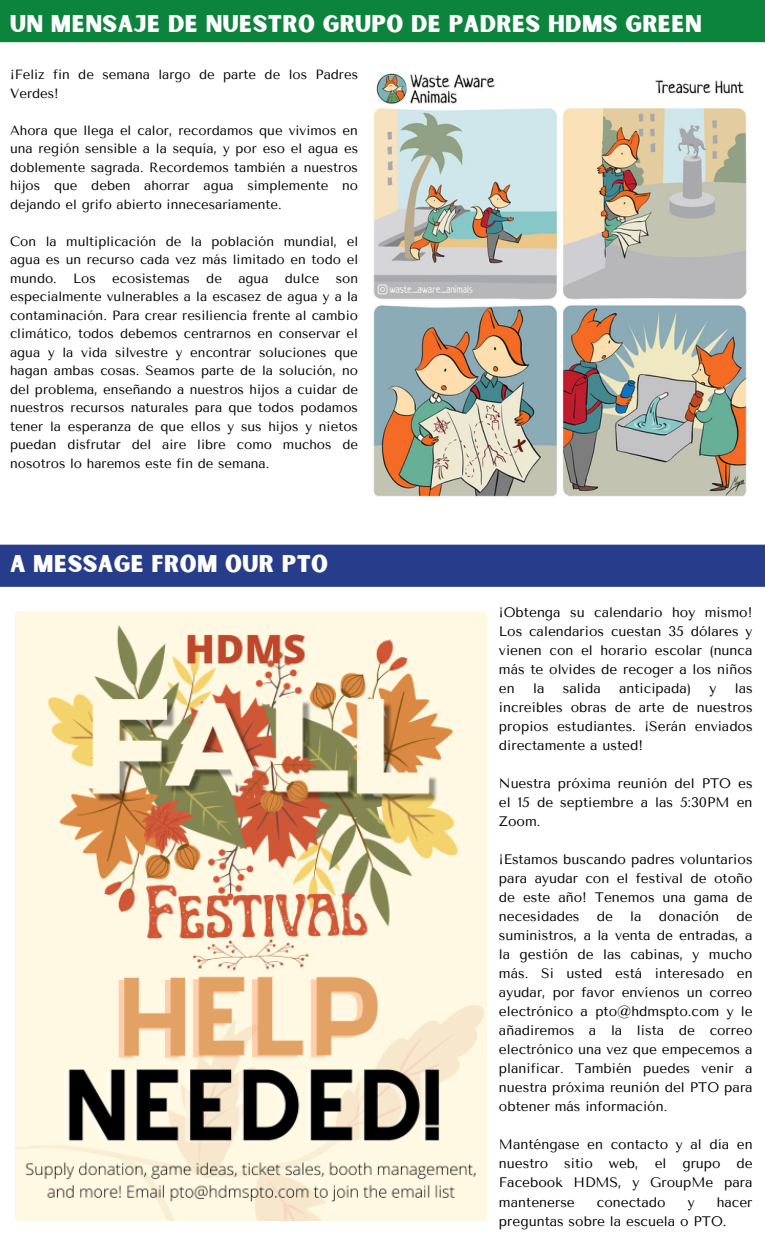
<style>
.page{position:relative;width:765px;height:1260px;background:#fff}
.page>*{position:absolute;margin:0;border:0;box-sizing:border-box;transform-origin:0 0}
.t1{font:23.12px "Sunborn Sans One";letter-spacing:.015em;color:#fff}
.t2{font:13.75px/19px "Tenor Sans";color:#000;text-align:justify}
.t3{font:13.38px/18.5px "Tenor Sans";color:#000;text-align:justify}
</style>
<div class="page">
<div style="left:0;top:0;width:765px;height:42px;background:#0d843d"></div>
<div style="left:0;top:545px;width:765px;height:42px;background:#273d8b"></div>
<img style="left:373px;top:73px;width:374px;height:424px">
<img style="left:16px;top:611px;width:470px;height:610px">
<h1 class="t1" style="left:10px;top:8px;width:693px">UN MENSAJE DE NUESTRO GRUPO DE PADRES HDMS GREEN</h1>
<p class="t3" style="left:10px;top:66px;width:350px">¡Feliz fin de semana largo de parte de los Padres<br>Verdes!</p>
<p class="t3" style="left:10px;top:121px;width:350px">Ahora que llega el calor, recordamos que vivimos en una región sensible a la sequía, y por eso el agua es doblemente sagrada. Recordemos también a nuestros hijos que deben ahorrar agua simplemente no dejando el grifo abierto innecesariamente.</p>
<p class="t3" style="left:10px;top:232px;width:350px">Con la multiplicación de la población mundial, el agua es un recurso cada vez más limitado en todo el mundo. Los ecosistemas de agua dulce son especialmente vulnerables a la escasez de agua y a la contaminación. Para crear resiliencia frente al cambio climático, todos debemos centrarnos en conservar el agua y la vida silvestre y encontrar soluciones que hagan ambas cosas. Seamos parte de la solución, no del problema, enseñando a nuestros hijos a cuidar de nuestros recursos naturales para que todos podamos tener la esperanza de que ellos y sus hijos y nietos puedan disfrutar del aire libre como muchos de nosotros lo haremos este fin de semana.</p>
<h1 class="t1" style="left:10px;top:549px;width:320px">A MESSAGE FROM OUR PTO</h1>
<p class="t2" style="left:499px;top:602px;width:255px">¡Obtenga su calendario hoy mismo!<br>Los calendarios cuestan 35 dólares y vienen con el horario escolar (nunca más te olvides de recoger a los niños en</p>
<p class="t2" style="left:533px;top:679px;width:13px">la</p>
<p class="t2" style="left:563px;top:679px;width:39px">salida</p>
<p class="t2" style="left:619px;top:679px;width:74px">anticipada)</p>
<p class="t2" style="left:709px;top:679px;width:8px">y</p>
<p class="t2" style="left:499px;top:679px;width:255px;text-indent:236px">las increíbles obras de arte de nuestros propios estudiantes. ¡Serán enviados directamente a usted!</p>
<p class="t2" style="left:499px;top:774px;width:255px">Nuestra próxima reunión del PTO es el 15 de septiembre a las 5:30PM en Zoom.</p>
<p class="t2" style="left:499px;top:850px;width:255px">¡Estamos buscando padres voluntarios para ayudar con el festival de otoño de este año! Tenemos una gama de necesidades</p>
<p class="t2" style="left:597px;top:907px;width:18px">de</p>
<p class="t2" style="left:630px;top:907px;width:13px">la</p>
<p class="t2" style="left:659px;top:907px;width:62px">donación</p>
<p class="t2" style="left:499px;top:907px;width:255px;text-indent:238px">de suministros, a la venta de entradas, a la gestión de las cabinas, y mucho más. Si usted está interesado en ayudar, por favor envíenos un correo electrónico a pto@hdmspto.com y le añadiremos a la lista de correo electrónico una vez que empecemos a planificar. También puedes venir a nuestra próxima reunión del PTO para obtener más información.</p>
<p class="t2" style="left:499px;top:1135px;width:255px">Manténgase en contacto y al día en nuestro sitio web, el grupo de Facebook HDMS, y GroupMe para mantenerse</p>
<p class="t2" style="left:499px;top:1192px;width:255px;text-indent:218px">hacer preguntas sobre la escuela o PTO.</p>
<p class="t2" style="left:597px;top:1192px;width:70px">conectado</p>
<p class="t2" style="left:688px;top:1192px;width:8px">y</p>
</div>
